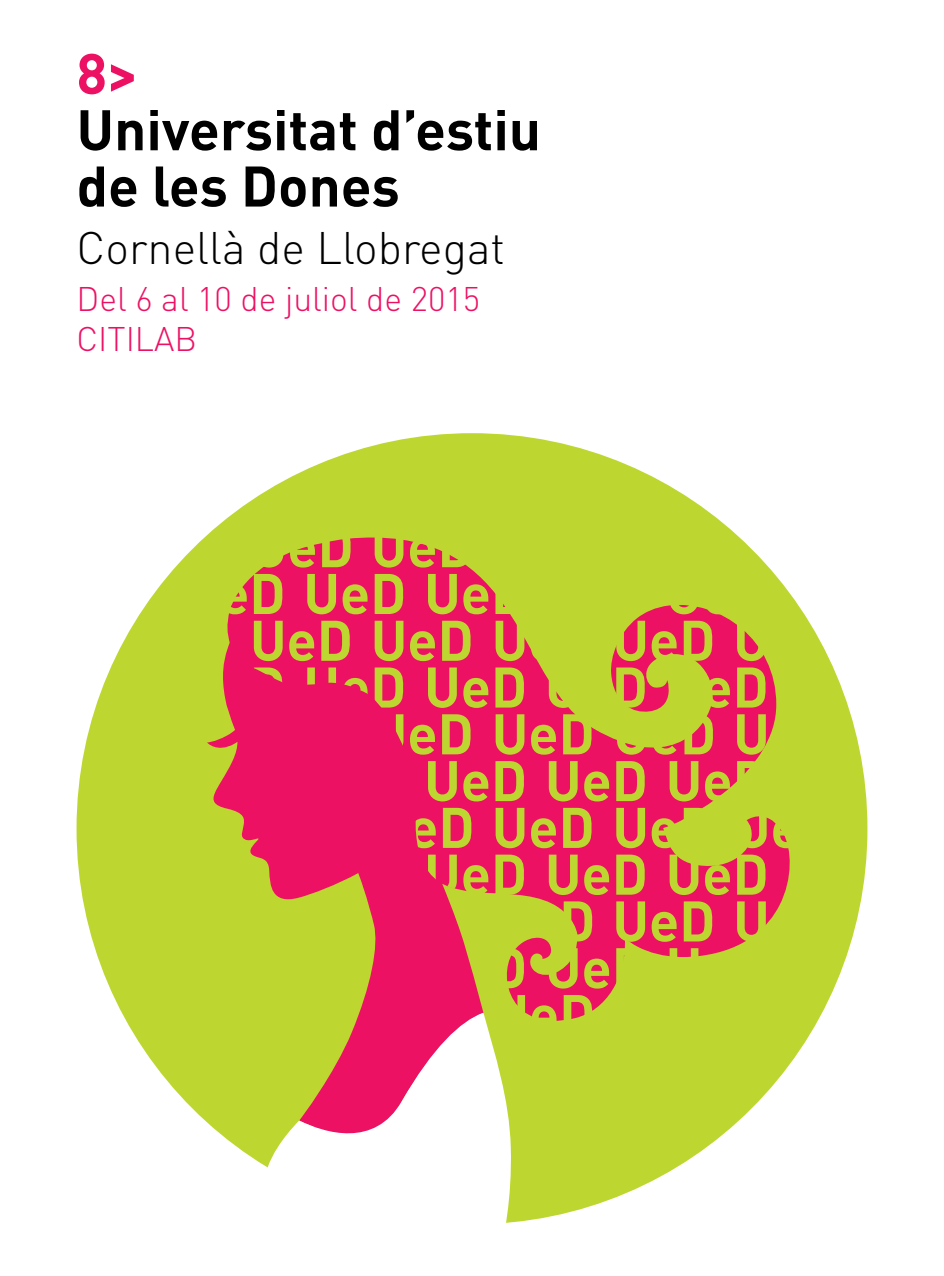
<style>
.page{position:relative;width:944px;height:1276px;background:#fff}
.page>*{position:absolute;margin:0;border:0;box-sizing:border-box;transform-origin:0 0}
.t1{font:700 56.25px/56.2px "DIN Pro";color:#000}
.t2{font:700 56.25px "DIN Pro";color:#ed1164}
.t3{font:300 45px "DIN Pro";color:#000}
.t4{font:300 33.75px/40.1px "DIN Pro";color:#ed1164}
</style>
<div class="page">
<div style="left:77px;top:433px;width:790px;height:791px;background:#bed730;border-radius:50%"></div>
<svg style="left:201px;top:537px;width:592px;height:615px"></svg>
<svg style="left:262px;top:1012px;width:250px;height:212px;fill:#fff"></svg>
<svg style="left:375px;top:621px;width:96px;height:40px"></svg>
<svg style="left:496px;top:621px;width:96px;height:40px"></svg>
<svg style="left:616px;top:621px;width:97px;height:40px"></svg>
<svg style="left:737px;top:621px;width:93px;height:40px"></svg>
<svg style="left:254px;top:621px;width:96px;height:40px"></svg>
<svg style="left:307px;top:574px;width:97px;height:40px"></svg>
<svg style="left:428px;top:574px;width:96px;height:40px"></svg>
<svg style="left:670px;top:574px;width:96px;height:40px"></svg>
<svg style="left:201px;top:574px;width:82px;height:40px"></svg>
<svg style="left:375px;top:537px;width:96px;height:30px"></svg>
<svg style="left:255px;top:537px;width:96px;height:30px"></svg>
<svg style="left:375px;top:714px;width:96px;height:40px"></svg>
<svg style="left:496px;top:714px;width:96px;height:40px"></svg>
<svg style="left:617px;top:714px;width:96px;height:40px"></svg>
<svg style="left:737px;top:714px;width:56px;height:40px"></svg>
<svg style="left:307px;top:667px;width:97px;height:41px"></svg>
<svg style="left:428px;top:667px;width:96px;height:41px"></svg>
<svg style="left:549px;top:667px;width:96px;height:41px"></svg>
<svg style="left:670px;top:667px;width:96px;height:41px"></svg>
<svg style="left:201px;top:667px;width:82px;height:41px"></svg>
<svg style="left:375px;top:808px;width:97px;height:40px"></svg>
<svg style="left:496px;top:808px;width:96px;height:40px"></svg>
<svg style="left:616px;top:808px;width:97px;height:40px"></svg>
<svg style="left:738px;top:808px;width:55px;height:40px"></svg>
<svg style="left:428px;top:761px;width:96px;height:40px"></svg>
<svg style="left:549px;top:761px;width:96px;height:40px"></svg>
<svg style="left:670px;top:761px;width:96px;height:40px"></svg>
<svg style="left:496px;top:901px;width:97px;height:41px"></svg>
<svg style="left:616px;top:901px;width:97px;height:41px"></svg>
<svg style="left:737px;top:901px;width:56px;height:41px"></svg>
<svg style="left:428px;top:854px;width:96px;height:41px"></svg>
<svg style="left:549px;top:854px;width:96px;height:41px"></svg>
<svg style="left:670px;top:854px;width:96px;height:41px"></svg>
<svg style="left:496px;top:995px;width:97px;height:40px"></svg>
<svg style="left:428px;top:948px;width:96px;height:40px"></svg>
<svg style="left:549px;top:948px;width:96px;height:40px"></svg>
<svg style="left:670px;top:948px;width:96px;height:40px"></svg>
<h1 class="t2" style="left:77px;top:35px;width:63px">8&gt;</h1>
<h1 class="t1" style="left:77px;top:100px;width:466px">Universitat d’estiu de les Dones</h1>
<h2 class="t3" style="left:77px;top:217px;width:430px">Cornellà de Llobregat</h2>
<p class="t4" style="left:77px;top:277px;width:405px">Del 6 al 10 de juliol de 2015<br>CITILAB</p>
</div>
